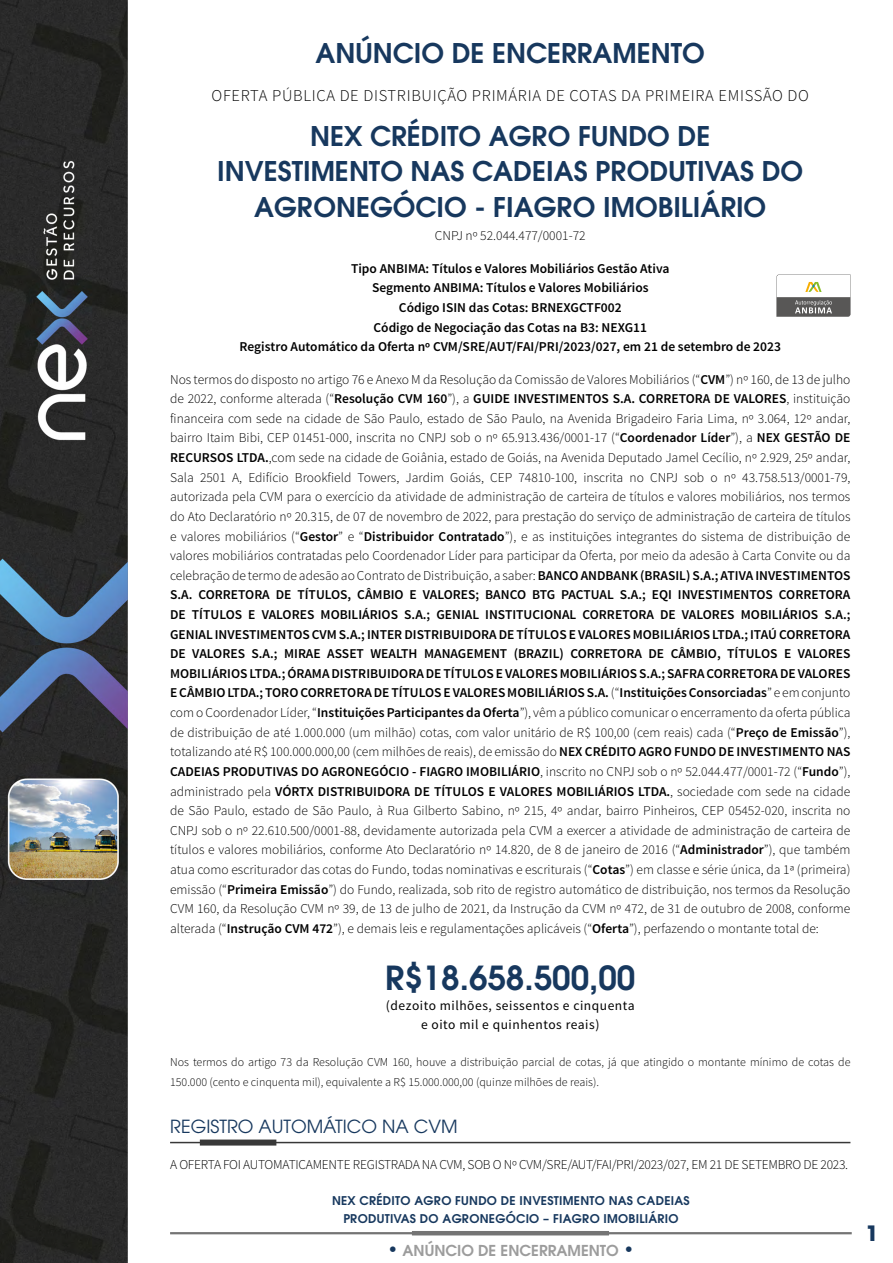
<style>
.page{position:relative;width:893px;height:1263px;background:#fff}
.page>*{position:absolute;margin:0;border:0;box-sizing:border-box;transform-origin:0 0}
.TIPO_DE_ANUNCIO{font:600 33px "ITC Avant Garde Pro";color:#17385e}
.NOME_DO_FUNDO{font:600 27px/35.5px "ITC Avant Garde Pro";color:#17385e;text-align:center}
.TIPO_DE_ANUNCIO-2{font:600 27px "ITC Avant Garde Pro";color:#17385e}
.t1{font:700 21px "ITC Avant Garde Pro";color:#17385e}
.TITULO_ITENS{font:18px "ITC Avant Garde Pro";color:#17385e}
.TIPO_DE_OFERTA{font:300 16.5px "Source Sans Pro";letter-spacing:.04em;color:#000}
.t2{font:600 15px "ITC Avant Garde Pro";color:#9c9c9c}
.t3{font:300 13.5px/19.6px "Source Sans Pro";letter-spacing:-.02em;color:#000;text-align:justify}
.CODIGO_ISIN{font:600 13.5px/19.6px "Source Sans Pro";color:#000;text-align:center}
.EXTENSO{font:13.5px/19.6px "Source Sans Pro";letter-spacing:.04em;color:#000;text-align:center}
.t4{font:300 13.5px "Source Sans Pro";color:#000}
.CODIGO_ISIN-2{font:300 12px/20px "Source Sans Pro";color:#000}
.t5{font:600 12px/18px "ITC Avant Garde Pro";letter-spacing:.02em;color:#17385e;text-align:center}
.s1{font-weight:600}
.s2{font-size:18px;color:#17385e}
</style>
<div class="page">
<hr style="left:170px;top:1232px;width:682px;height:2px;background:#747474">
<hr style="left:412px;top:1231px;width:197px;height:4px;background:#747474">
<img style="left:0;top:0;width:128px;height:1263px">
<div style="left:200px;top:1139px;width:76px;height:6px;background:#383838"></div>
<hr style="left:170px;top:1142px;width:680px;height:1px;background:#383838">
<svg style="left:776px;top:274px;width:74px;height:43px"></svg>
<p class="TIPO_DE_ANUNCIO-2" style="left:316px;top:35px;width:391px">ANÚNCIO DE ENCERRAMENTO</p>
<p class="TIPO_DE_OFERTA" style="left:212px;top:86px;width:599px">OFERTA PÚBLICA DE DISTRIBUIÇÃO PRIMÁRIA DE COTAS DA PRIMEIRA EMISSÃO DO</p>
<p class="NOME_DO_FUNDO" style="left:217px;top:117px;width:588px">NEX CRÉDITO AGRO FUNDO DE<br>INVESTIMENTO NAS CADEIAS PRODUTIVAS DO<br>AGRONEGÓCIO - FIAGRO IMOBILIÁRIO</p>
<p class="t4" style="left:435px;top:228px;width:152px">CNPJ nº 52.044.477/0001-72</p>
<p class="CODIGO_ISIN" style="left:240px;top:259px;width:543px">Tipo ANBIMA: Títulos e Valores Mobiliários Gestão Ativa<br>Segmento ANBIMA: Títulos e Valores Mobiliários<br>Código ISIN das Cotas: BRNEXGCTF002<br>Código de Negociação das Cotas na B3: NEXG11<br>Registro Automático da Oferta nº CVM/SRE/AUT/FAI/PRI/2023/027, em 21 de setembro de 2023</p>
<p class="t3" style="left:170px;top:369px;width:682px">Nos termos do disposto no artigo 76 e Anexo M da Resolução da Comissão de Valores Mobiliários (“<span class="s1">CVM</span>”) nº 160, de 13 de julho de 2022, conforme alterada (“<span class="s1">Resolução CVM 160</span>”), a <span class="s1">GUIDE INVESTIMENTOS S.A. CORRETORA DE VALORES</span>, instituição financeira com sede na cidade de São Paulo, estado de São Paulo, na Avenida Brigadeiro Faria Lima, nº 3.064, 12º andar, bairro Itaim Bibi, CEP 01451-000, inscrita no CNPJ sob o nº 65.913.436/0001-17 (“<span class="s1">Coordenador Líder</span>”), a <span class="s1">NEX GESTÃO DE RECURSOS LTDA.</span>,com sede na cidade de Goiânia, estado de Goiás, na Avenida Deputado Jamel Cecílio, nº 2.929, 25º andar, Sala 2501 A, Edifício Brookfield Towers, Jardim Goiás, CEP 74810-100, inscrita no CNPJ sob o nº 43.758.513/0001-79, autorizada pela CVM para o exercício da atividade de administração de carteira de títulos e valores mobiliários, nos termos do Ato Declaratório nº 20.315, de 07 de novembro de 2022, para prestação do serviço de administração de carteira de títulos e valores mobiliários (“<span class="s1">Gestor</span>” e “<span class="s1">Distribuidor Contratado</span>”), e as instituições integrantes do sistema de distribuição de valores mobiliários contratadas pelo Coordenador Líder para participar da Oferta, por meio da adesão à Carta Convite ou da celebração de termo de adesão ao Contrato de Distribuição, a saber: <span class="s1">BANCO ANDBANK (BRASIL) S.A.; ATIVA INVESTIMENTOS S.A. CORRETORA DE TÍTULOS, CÂMBIO E VALORES; BANCO BTG PACTUAL S.A.; EQI INVESTIMENTOS CORRETORA DE TÍTULOS E VALORES MOBILIÁRIOS S.A.; GENIAL INSTITUCIONAL CORRETORA DE VALORES MOBILIÁRIOS S.A.; GENIAL INVESTIMENTOS CVM S.A.; INTER DISTRIBUIDORA DE TÍTULOS E VALORES MOBILIÁRIOS LTDA.; ITAÚ CORRETORA DE VALORES S.A.; MIRAE ASSET WEALTH MANAGEMENT (BRAZIL) CORRETORA DE CÂMBIO, TÍTULOS E VALORES MOBILIÁRIOS LTDA.; ÓRAMA DISTRIBUIDORA DE TÍTULOS E VALORES MOBILIÁRIOS S.A.; SAFRA CORRETORA DE VALORES E CÂMBIO LTDA.; TORO CORRETORA DE TÍTULOS E VALORES MOBILIÁRIOS S.A.</span> (“<span class="s1">Instituições Consorciadas</span>” e em conjunto com o Coordenador Líder, “<span class="s1">Instituições Participantes da Oferta</span>”), vêm a público comunicar o encerramento da oferta pública de distribuição de até 1.000.000 (um milhão) cotas, com valor unitário de R$ 100,00 (cem reais) cada (“<span class="s1">Preço de Emissão</span>”), totalizando até R$ 100.000.000,00 (cem milhões de reais), de emissão do <span class="s1">NEX CRÉDITO AGRO FUNDO DE INVESTIMENTO NAS CADEIAS PRODUTIVAS DO AGRONEGÓCIO - FIAGRO IMOBILIÁRIO</span>, inscrito no CNPJ sob o nº 52.044.477/0001-72 (“<span class="s1">Fundo</span>”), administrado pela <span class="s1">VÓRTX DISTRIBUIDORA DE TÍTULOS E VALORES MOBILIÁRIOS LTDA.</span>, sociedade com sede na cidade de São Paulo, estado de São Paulo, à Rua Gilberto Sabino, nº 215, 4º andar, bairro Pinheiros, CEP 05452-020, inscrita no CNPJ sob o nº 22.610.500/0001-88, devidamente autorizada pela CVM a exercer a atividade de administração de carteira de títulos e valores mobiliários, conforme Ato Declaratório nº 14.820, de 8 de janeiro de 2016 (“<span class="s1">Administrador</span>”), que também atua como escriturador das cotas do Fundo, todas nominativas e escriturais (“<span class="s1">Cotas</span>”) em classe e série única, da 1ª (primeira) emissão (“<span class="s1">Primeira Emissão</span>”) do Fundo, realizada, sob rito de registro automático de distribuição, nos termos da Resolução CVM 160, da Resolução CVM nº 39, de 13 de julho de 2021, da Instrução da CVM nº 472, de 31 de outubro de 2008, conforme alterada (“<span class="s1">Instrução CVM 472</span>”), e demais leis e regulamentações aplicáveis (“<span class="s1">Oferta</span>”), perfazendo o montante total de:</p>
<p class="TIPO_DE_ANUNCIO" style="left:385px;top:956px;width:252px">R$18.658.500,00</p>
<p class="EXTENSO" style="left:386px;top:996px;width:250px">(dezoito milhões, seissentos e cinquenta e oito mil e quinhentos reais)</p>
<p class="CODIGO_ISIN-2" style="left:170px;top:1052px;width:682px">Nos termos do artigo 73 da Resolução CVM 160, houve a distribuição parcial de cotas, já que atingido o montante mínimo de cotas de<br>150.000 (cento e cinquenta mil), equivalente a R$ 15.000.000,00 (quinze milhões de reais).</p>
<p class="TITULO_ITENS" style="left:170px;top:1115px;width:289px">REGISTRO AUTOMÁTICO NA CVM</p>
<p class="t3" style="left:170px;top:1155px;width:680px">A OFERTA FOI AUTOMATICAMENTE REGISTRADA NA CVM, SOB O Nº CVM/SRE/AUT/FAI/PRI/2023/027, EM 21 DE SETEMBRO DE 2023.</p>
<p class="t5" style="left:332px;top:1191px;width:359px">NEX CRÉDITO AGRO FUNDO DE INVESTIMENTO NAS CADEIAS<br>PRODUTIVAS DO AGRONEGÓCIO – FIAGRO IMOBILIÁRIO</p>
<p class="t2" style="left:388px;top:1240px;width:248px"><span class="s2">•</span> ANÚNCIO DE ENCERRAMENTO <span class="s2">•</span></p>
<h3 class="t1" style="left:866px;top:1219px;width:14px">1</h3>
</div>
